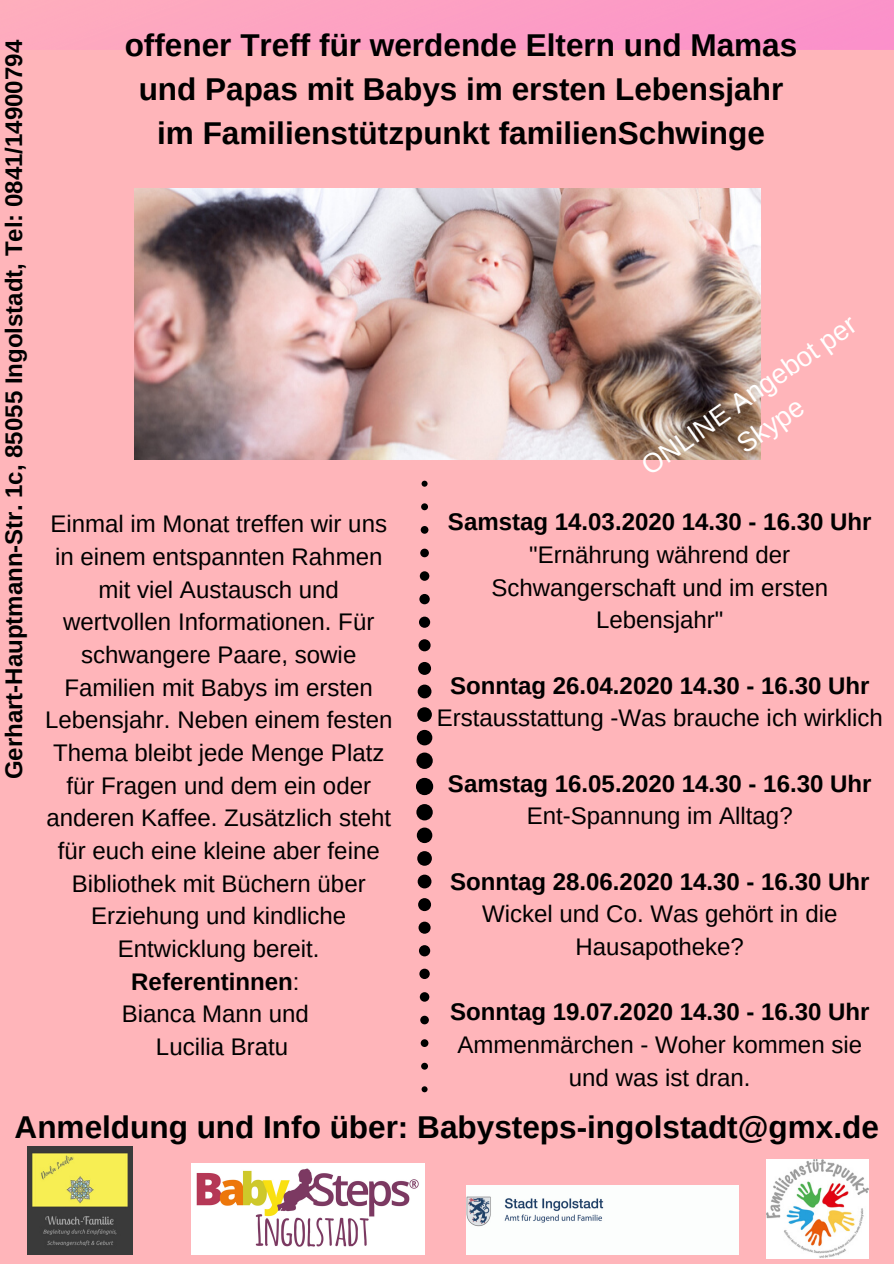
<style>
.page{position:relative;width:894px;height:1264px;background:#fff}
.page>*{position:absolute;margin:0;border:0;box-sizing:border-box;transform-origin:0 0}
.t1{font:700 31.5px/44px "Arimo";color:#000;text-align:center}
.t2{font:27px/37.2px "Arimo";color:#fff;text-align:center}
.t3{font:24px/32.7px "Arimo";color:#000;text-align:center}
.t4{font:700 24px "Arimo";color:#000}
.s1{font-weight:700}
</style>
<div class="page">
<div style="left:0;top:0;width:893px;height:1263px;background:#ffb5ba"></div>
<img style="left:766px;top:1159px;width:101px;height:99px">
<img style="left:28px;top:1146px;width:105px;height:108px">
<img style="left:191px;top:1163px;width:233px;height:90px">
<img style="left:466px;top:1185px;width:272px;height:68px">
<img style="left:135px;top:189px;width:625px;height:270px">
<svg style="left:416px;top:480px;width:17px;height:612px;background:#b58184"></svg>
<p class="t4" style="left:0;top:779px;width:741px;rotate:-90deg">Gerhart-Hauptmann-Str. 1c, 85055 Ingolstadt, Tel: 0841/14900794</p>
<h1 class="t1" style="left:125px;top:23px;width:674px">offener Treff für werdende Eltern und Mamas und Papas mit Babys im ersten Lebensjahr im Familienstützpunkt familienSchwinge</h1>
<p class="t2" style="left:633px;top:453px;width:257px;rotate:-35deg">ONLINE Angebot per<br>Skype</p>
<p class="t3" style="left:45px;top:507px;width:349px">Einmal im Monat treffen wir uns in einem entspannten Rahmen mit viel Austausch und wertvollen Informationen. Für schwangere Paare, sowie<br>Familien mit Babys im ersten<br>Lebensjahr. Neben einem festen<br>Thema bleibt jede Menge Platz für Fragen und dem ein oder anderen Kaffee. Zusätzlich steht für euch eine kleine aber feine<br>Bibliothek mit Büchern über<br>Erziehung und kindliche<br>Entwicklung bereit.<br><span class="s1">Referentinnen</span>:<br>Bianca Mann und<br>Lucilia Bratu</p>
<p class="t4" style="left:448px;top:508px;width:425px">Samstag 14.03.2020 14.30 - 16.30 Uhr</p>
<p class="t3" style="left:491px;top:538px;width:338px">"Ernährung während der<br>Schwangerschaft und im ersten<br>Lebensjahr"</p>
<p class="t4" style="left:450px;top:672px;width:421px">Sonntag 26.04.2020 14.30 - 16.30 Uhr</p>
<p class="t3" style="left:436px;top:701px;width:447px">Erstausstattung -Was brauche ich wirklich</p>
<p class="t4" style="left:448px;top:769px;width:425px">Samstag 16.05.2020 14.30 - 16.30 Uhr</p>
<p class="t3" style="left:526px;top:799px;width:267px">Ent-Spannung im Alltag?</p>
<p class="t4" style="left:450px;top:867px;width:421px">Sonntag 28.06.2020 14.30 - 16.30 Uhr</p>
<p class="t3" style="left:482px;top:897px;width:357px">Wickel und Co. Was gehört in die<br>Hausapotheke?</p>
<p class="t4" style="left:450px;top:998px;width:421px">Sonntag 19.07.2020 14.30 - 16.30 Uhr</p>
<p class="t3" style="left:457px;top:1028px;width:406px">Ammenmärchen - Woher kommen sie und was ist dran.</p>
<h1 class="t1" style="left:15px;top:1105px;width:865px">Anmeldung und Info über: Babysteps-ingolstadt@gmx.de</h1>
</div>
